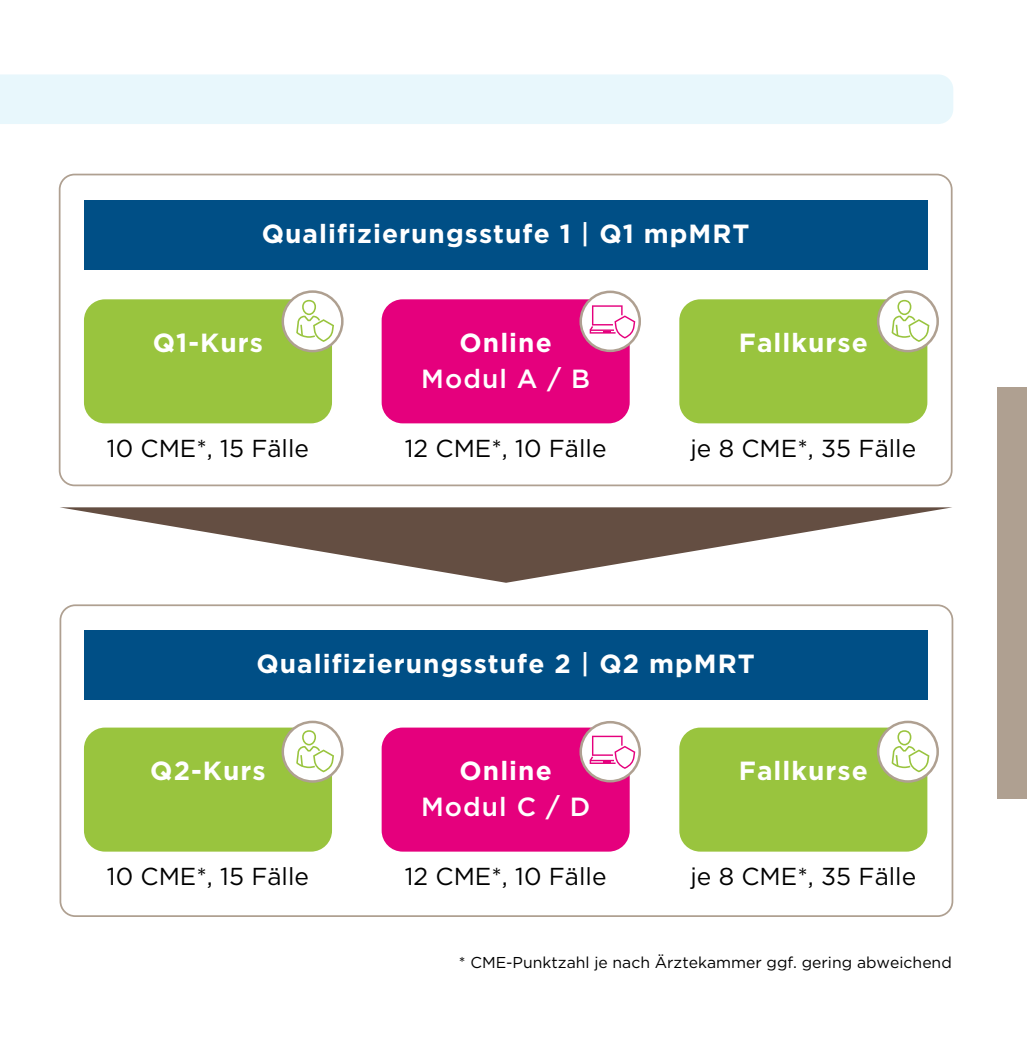
<style>
.page{position:relative;width:1027px;height:1042px;background:#fff}
.page>*{position:absolute;margin:0;border:0;box-sizing:border-box;transform-origin:0 0}
.t1{font:700 26.25px "Gotham";letter-spacing:.04em;color:#fff}
.t2{font:500 26.25px "Gotham";letter-spacing:.04em;color:#fff}
.t3{font:24.5px "Gotham";color:#000}
.t4{font:15.75px "Gotham";color:#000}
.s1{font-weight:500}
</style>
<div class="page">
<div style="left:997px;top:387px;width:30px;height:412px;background:#afa091"></div>
<div style="left:59px;top:174px;width:893px;height:312px;border:2px solid #afa091;border-radius:15px"></div>
<div style="left:60px;top:604px;width:893px;height:313px;border:2px solid #afa091;border-radius:15px"></div>
<div style="left:84px;top:299px;width:248px;height:124px;background:#99c43e;border-radius:21px"></div>
<div style="left:84px;top:727px;width:248px;height:124px;background:#99c43e;border-radius:21px"></div>
<div style="left:382px;top:299px;width:248px;height:124px;background:#e5007d;border-radius:21px"></div>
<div style="left:382px;top:727px;width:248px;height:124px;background:#e5007d;border-radius:21px"></div>
<div style="left:679px;top:299px;width:248px;height:124px;background:#99c43e;border-radius:21px"></div>
<div style="left:679px;top:727px;width:248px;height:124px;background:#99c43e;border-radius:21px"></div>
<div style="left:84px;top:201px;width:843px;height:69px;background:#004f86"></div>
<div style="left:84px;top:630px;width:843px;height:69px;background:#004f86"></div>
<svg style="left:60px;top:507px;width:892px;height:76px"></svg>
<div style="left:283px;top:292px;width:59px;height:59px;background:#fff;border-radius:50%"></div>
<div style="left:281px;top:290px;width:63px;height:62px;border:3px solid #afa091;border-radius:50%"></div>
<svg style="left:296px;top:300px;width:38px;height:42px"></svg>
<div style="left:283px;top:722px;width:59px;height:59px;background:#fff;border-radius:50%"></div>
<div style="left:281px;top:720px;width:63px;height:63px;border:3px solid #afa091;border-radius:50%"></div>
<svg style="left:296px;top:730px;width:38px;height:42px"></svg>
<svg style="left:878px;top:292px;width:60px;height:59px"></svg>
<div style="left:877px;top:290px;width:62px;height:62px;border:3px solid #afa091;border-radius:50%"></div>
<svg style="left:891px;top:300px;width:38px;height:42px"></svg>
<svg style="left:878px;top:722px;width:60px;height:59px"></svg>
<div style="left:877px;top:720px;width:62px;height:63px;border:3px solid #afa091;border-radius:50%"></div>
<svg style="left:891px;top:730px;width:38px;height:42px;background:#edf4dd"></svg>
<div style="left:581px;top:292px;width:59px;height:59px;background:#fff;border-radius:50%"></div>
<div style="left:579px;top:291px;width:62px;height:61px;border:3px solid #afa091;border-radius:50%"></div>
<svg style="left:590px;top:305px;width:45px;height:33px"></svg>
<svg style="left:581px;top:722px;width:59px;height:59px"></svg>
<div style="left:579px;top:721px;width:62px;height:61px;border:3px solid #afa091;border-radius:50%"></div>
<svg style="left:590px;top:736px;width:45px;height:33px"></svg>
<div style="left:0;top:74px;width:953px;height:50px;background:#e8f7fc"></div>
<p class="t1" style="left:262px;top:217px;width:489px">Qualifizierungsstufe 1 <span class="s1">|</span> Q1 mpMRT</p>
<p class="t1" style="left:153px;top:325px;width:112px">Q1-Kurs</p>
<p class="t3" style="left:107px;top:432px;width:204px">10 CME*, 15 Fälle</p>
<p class="t1" style="left:459px;top:325px;width:94px">Online</p>
<p class="t2" style="left:421px;top:361px;width:170px">Modul A / B</p>
<p class="t3" style="left:405px;top:432px;width:203px">12 CME*, 10 Fälle</p>
<p class="t1" style="left:739px;top:325px;width:131px">Fallkurse</p>
<p class="t3" style="left:690px;top:432px;width:227px">je 8 CME*, 35 Fälle</p>
<p class="t1" style="left:257px;top:646px;width:500px">Qualifizierungsstufe 2 <span class="s1">|</span> Q2 mpMRT</p>
<p class="t1" style="left:150px;top:753px;width:117px">Q2-Kurs</p>
<p class="t3" style="left:107px;top:860px;width:204px">10 CME*, 15 Fälle</p>
<p class="t1" style="left:459px;top:753px;width:94px">Online</p>
<p class="t2" style="left:421px;top:790px;width:171px">Modul C / D</p>
<p class="t3" style="left:405px;top:860px;width:203px">12 CME*, 10 Fälle</p>
<p class="t1" style="left:739px;top:753px;width:131px">Fallkurse</p>
<p class="t3" style="left:690px;top:860px;width:227px">je 8 CME*, 35 Fälle</p>
<p class="t4" style="left:459px;top:952px;width:494px">* CME-Punktzahl je nach Ärztekammer ggf. gering abweichend</p>
</div>
